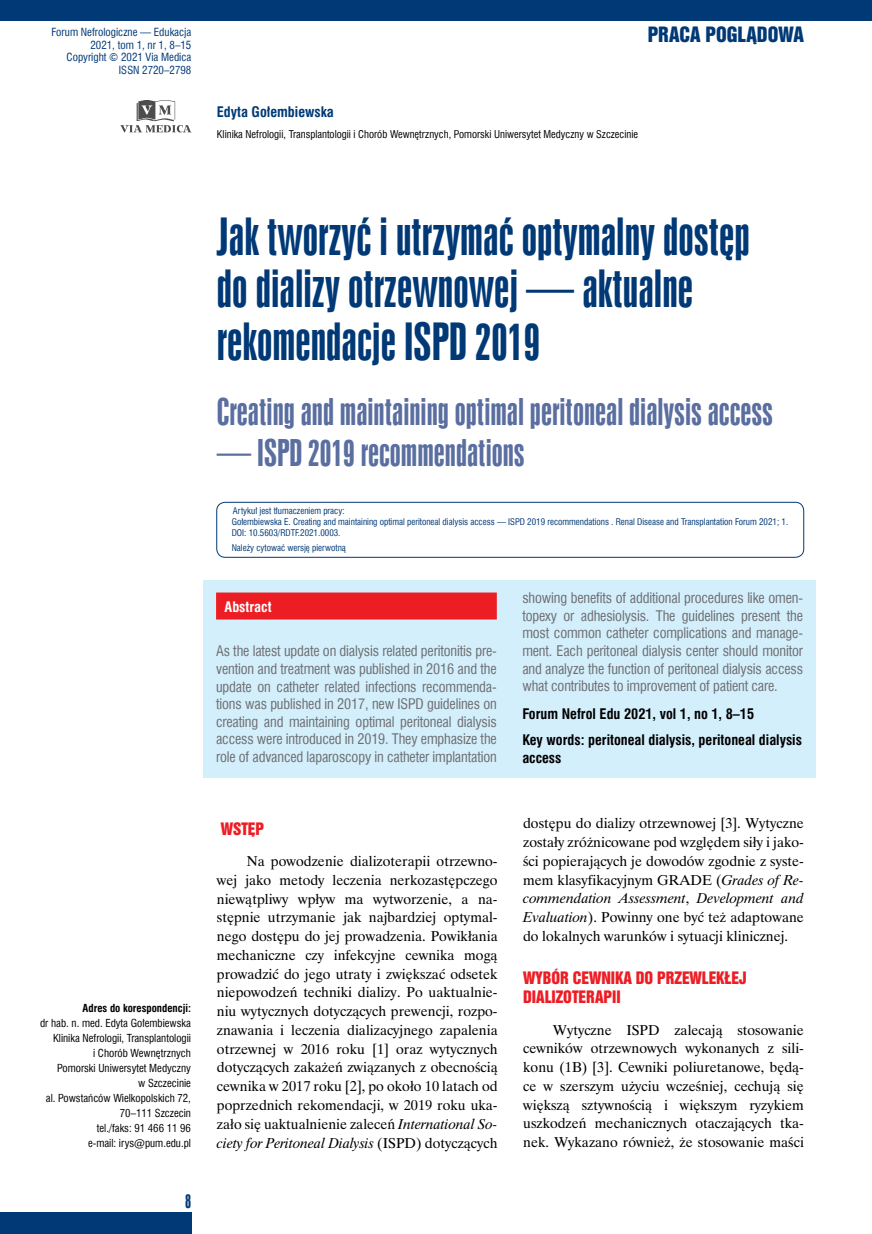
<style>
.page{position:relative;width:872px;height:1234px;background:#fff}
.page>*{position:absolute;margin:0;border:0;box-sizing:border-box;transform-origin:0 0}
.t1{font:48px/52.5px "Swis 924 EU";color:#003976}
.t2{font:34.5px "Swis 924 EU";color:#5a6ea0}
.t3{font:19.35px "Swis 921 EU";color:#003976}
.t4{font:18px "Swis 924 EU";color:#003976}
.t5{font:15.75px/18.8px "Swis 921 EU";color:#ed1d24}
.t6{font:14.25px/18.8px "Time Ibis EE";color:#000;text-align:justify}
.t7{font:14.25px/17.5px "Swis 721 Cn EU";letter-spacing:-.01em;color:#6d6e71;text-align:justify}
.t8{font:700 14.25px/26.1px "Swis 721 Cn EU";color:#000}
.t9{font:700 14.25px "Swis 721 Cn EU";color:#003976}
.t10{font:700 14.25px "Swis 721 Cn EU";color:#fff}
.t11{font:10.95px/12.6px "Swis 721 Cn EU";color:#003976;text-align:right}
.t12{font:10.8px/15px "Swis 721 Cn EU";color:#000;text-align:right}
.t13{font:700 10.8px "Swis 721 Cn EU";color:#000}
.t14{font:10.5px "Swis 721 Cn EU";color:#000}
.t15{font:9px/10.9px "Swis 721 Cn EU";color:#003976}
.s1{font-style:italic}
</style>
<div class="page">
<div style="left:0;top:1212px;width:191px;height:21px;background:#003976"></div>
<div style="left:0;top:0;width:872px;height:21px;background:#003976"></div>
<svg style="left:120px;top:100px;width:71px;height:33px"></svg>
<div style="left:203px;top:579px;width:613px;height:198px;background:#d4effc"></div>
<div style="left:216px;top:592px;width:281px;height:27px;background:#ed1d24"></div>
<div style="left:217px;top:502px;width:587px;height:55px;border:1px solid #003976;border-radius:9px"></div>
<p class="t11" style="left:52px;top:26px;width:141px">Forum Nefrologiczne — Edukacja<br>2021, tom 1, nr 1, 8–15<br>Copyright © 2021 Via Medica<br>ISSN 2720–2798</p>
<h3 class="t3" style="left:647px;top:22px;width:158px">PRACA POGLĄDOWA</h3>
<p class="t9" style="left:217px;top:103px;width:118px">Edyta Gołembiewska</p>
<p class="t14" style="left:217px;top:127px;width:423px">Klinika Nefrologii, Transplantologii i Chorób Wewnętrznych, Pomorski Uniwersytet Medyczny w Szczecinie</p>
<h1 class="t1" style="left:217px;top:210px;width:534px">Jak tworzyć i utrzymać optymalny dostęp do dializy otrzewnowej — aktualne rekomendacje ISPD 2019</h1>
<h2 class="t2" style="left:217px;top:390px;width:557px">Creating and maintaining optimal peritoneal dialysis access</h2>
<h2 class="t2" style="left:217px;top:432px;width:309px">— ISPD 2019 recommendations</h2>
<p class="t15" style="left:232px;top:505px;width:558px">Artykuł jest tłumaczeniem pracy:<br>Gołembiewska E. Creating and maintaining optimal peritoneal dialysis access — ISPD 2019 recommendations . Renal Disease and Transplantation Forum 2021; 1.<br>DOI: 10.5603/RDTF.2021.0003.</p>
<p class="t15" style="left:232px;top:542px;width:116px">Należy cytować wersję pierwotną</p>
<p class="t13" style="left:83px;top:1001px;width:110px">Adres do korespondencji:</p>
<p class="t12" style="left:40px;top:1015px;width:152px">dr hab. n. med. Edyta Gołembiewska<br>Klinika Nefrologii, Transplantologii<br>i Chorób Wewnętrznych<br>Pomorski Uniwersytet Medyczny<br>w Szczecinie<br>al. Powstańców Wielkopolskich 72,<br>70–111 Szczecin<br>tel./faks: 91 466 11 96<br>e-mail: irys@pum.edu.pl</p>
<p class="t4" style="left:185px;top:1190px;width:8px">8</p>
<p class="t10" style="left:225px;top:598px;width:48px">Abstract</p>
<p class="t7" style="left:216px;top:642px;width:282px">As the latest update on dialysis related peritonitis pre&shy;vention and treatment was published in 2016 and the update on catheter related infections recommenda&shy;tions was published in 2017, new ISPD guidelines on creating and maintaining optimal peritoneal dialysis access were introduced in 2019. They emphasize the role of advanced laparoscopy in catheter implantation</p>
<p class="t5" style="left:221px;top:818px;width:44px">WSTĘP</p>
<p class="t6" style="left:217px;top:851px;width:282px;text-indent:30px">Na powodzenie dializoterapii otrzewno&shy;wej jako metody leczenia nerkozastępczego niewątpliwy wpływ ma wytworzenie, a na&shy;stępnie utrzymanie jak najbardziej optymal&shy;nego dostępu do jej prowadzenia. Powikłania mechaniczne czy infekcyjne cewnika mogą prowadzić do jego utraty i zwiększać odsetek niepowodzeń techniki dializy. Po uaktualnie&shy;niu wytycznych dotyczących prewencji, rozpo&shy;znawania i leczenia dializacyjnego zapalenia otrzewnej w 2016 roku [1] oraz wytycznych dotyczących zakażeń związanych z obecnością cewnika w 2017 roku [2], po około 10 latach od poprzednich rekomendacji, w 2019 roku uka&shy;zało się uaktualnienie zaleceń <span class="s1">International So&shy;ciety for Peritoneal Dialysis</span> (ISPD) dotyczących</p>
<p class="t7" style="left:522px;top:589px;width:282px">showing benefits of additional procedures like omen&shy;topexy or adhesiolysis. The guidelines present the most common catheter complications and manage&shy;ment. Each peritoneal dialysis center should monitor and analyze the function of peritoneal dialysis access what contributes to improvement of patient care.</p>
<p class="t8" style="left:522px;top:701px;width:281px">Forum Nefrol Edu 2021, vol 1, no 1, 8–15<br>Key words: peritoneal dialysis, peritoneal dialysis</p>
<p class="t8" style="left:522px;top:744px;width:41px">access</p>
<p class="t6" style="left:523px;top:813px;width:282px">dostępu do dializy otrzewnowej [3]. Wytyczne zostały zróżnicowane pod względem siły i jako&shy;ści popierających je dowodów zgodnie z syste&shy;mem klasyfikacyjnym GRADE (<span class="s1">Grades of Re&shy;commendation Assessment</span>, <span class="s1">Development and Evaluation</span>). Powinny one być też adaptowane do lokalnych warunków i sytuacji klinicznej.</p>
<p class="t5" style="left:523px;top:968px;width:225px">WYBÓR CEWNIKA DO PRZEWLEKŁEJ<br>DIALIZOTERAPII</p>
<p class="t6" style="left:523px;top:1019px;width:282px;text-indent:30px">Wytyczne ISPD zalecają stosowanie cewników otrzewnowych wykonanych z sili&shy;konu (1B) [3]. Cewniki poliuretanowe, będą&shy;ce w szerszym użyciu wcześniej, cechują się większą sztywnością i większym ryzykiem uszkodzeń mechanicznych otaczających tka&shy;nek. Wykazano również, że stosowanie maści</p>
</div>
